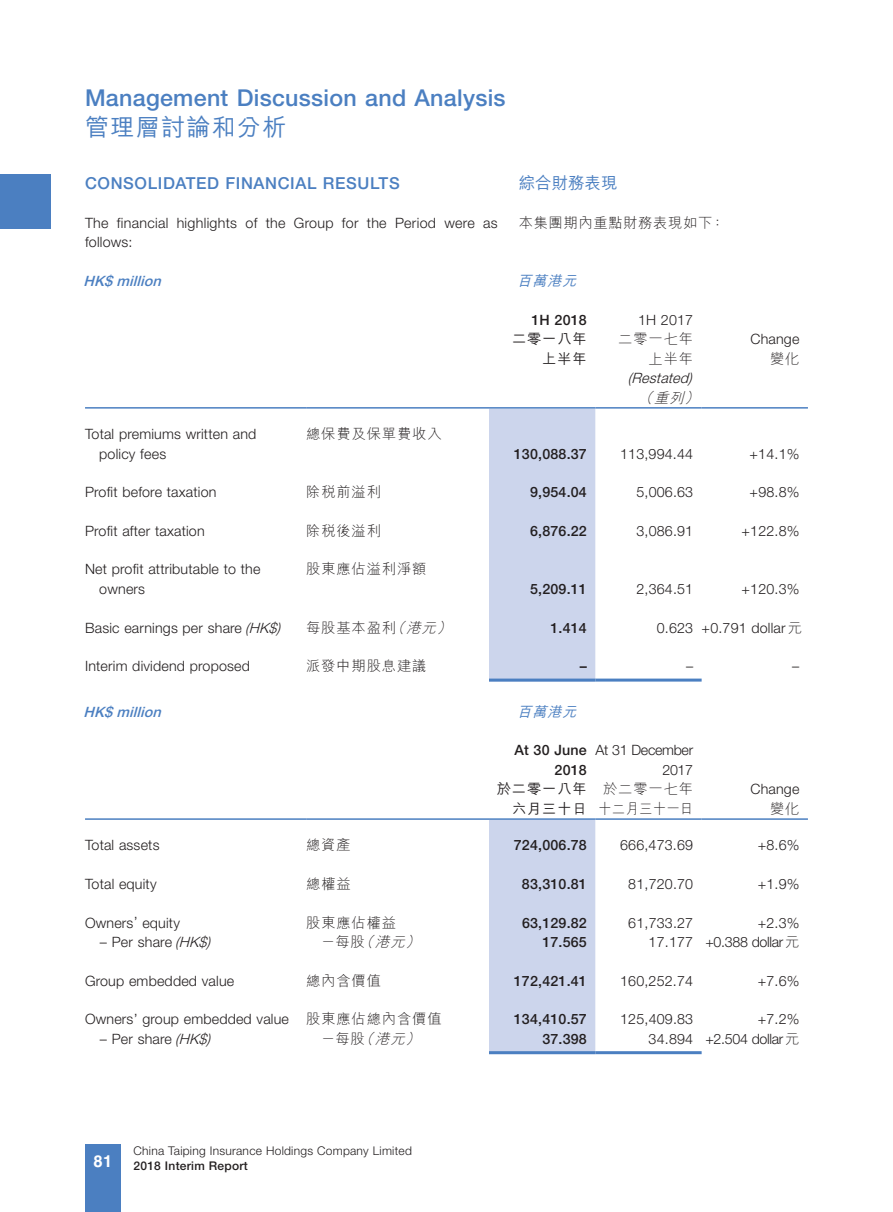
<style>
.page{position:relative;width:893px;height:1212px;background:#fff}
.page>*{position:absolute;margin:0;border:0;box-sizing:border-box;transform-origin:0 0}
.t1{font:500 24px "M Hei HK";letter-spacing:.055em;color:#4b7fc1}
.t2{font:500 23.25px "Helvetica Neue LT Std";letter-spacing:.01em;color:#4b7fc1}
.t3{font:500 16.5px "Helvetica Neue LT Std";letter-spacing:.04em;color:#4b7fc1}
.t4{font:500 16.5px "M Hei HK";color:#4b7fc1}
.t5{font:700 16.5px "Helvetica LT Std";color:#fff}
.t6{font:300 14.25px/19.5px "Helvetica Neue LT Std";letter-spacing:.015em;color:#231f20}
.t7{font:500 14.25px/19.5px "Helvetica Neue LT Std";letter-spacing:.015em;color:#231f20;text-align:right}
.t8{font:300 14.25px "M Hei HK";letter-spacing:.065em;color:#231f20}
.t9{font:300 14.25px/19.5px "Helvetica Neue LT Std";letter-spacing:-.02em;color:#231f20;text-align:right}
.t10{font:italic 300 14.25px "Helvetica Neue LT Std";color:#231f20}
.t11{font:italic 500 14.25px "Helvetica Neue LT Std";color:#4b7fc1}
.t12{font:500 14.25px "M Hei HK";letter-spacing:.065em;color:#231f20}
.t13{font:italic 300 14.25px "M Hei HK";color:#231f20}
.t14{font:italic 500 14.25px "M Hei HK";color:#4b7fc1}
.t15{font:300 14.25px "M Hei HK";letter-spacing:.065em;color:#231f20;scale:.9 1}
.t16{font:300 12px "Helvetica Neue LT Std";letter-spacing:.02em;color:#231f20}
.t17{font:500 12px "Helvetica Neue LT Std";letter-spacing:.02em;color:#231f20}
.s1{font-style:italic}
.s2{font-family:"M Hei HK"}
</style>
<div class="page">
<div style="left:85px;top:1144px;width:36px;height:68px;background:#4b7fc1"></div>
<div style="left:0;top:174px;width:51px;height:55px;background:#4b7fc1"></div>
<div style="left:489px;top:409px;width:106px;height:269px;background:#ccd5ec"></div>
<hr style="left:85px;top:407px;width:221px;height:2px;background:#4b7fc1">
<hr style="left:306px;top:407px;width:183px;height:2px;background:#4b7fc1">
<hr style="left:489px;top:407px;width:106px;height:2px;background:#4b7fc1">
<hr style="left:595px;top:407px;width:107px;height:2px;background:#4b7fc1">
<hr style="left:702px;top:407px;width:106px;height:2px;background:#4b7fc1">
<hr style="left:489px;top:678px;width:106px;height:3px;background:#4b7fc1">
<hr style="left:595px;top:678px;width:107px;height:3px;background:#4b7fc1">
<div style="left:489px;top:820px;width:106px;height:231px;background:#ccd5ec"></div>
<hr style="left:85px;top:818px;width:221px;height:2px;background:#4b7fc1">
<hr style="left:306px;top:818px;width:183px;height:2px;background:#4b7fc1">
<hr style="left:489px;top:818px;width:106px;height:2px;background:#4b7fc1">
<hr style="left:595px;top:818px;width:107px;height:2px;background:#4b7fc1">
<hr style="left:702px;top:818px;width:106px;height:2px;background:#4b7fc1">
<hr style="left:489px;top:1051px;width:106px;height:3px;background:#4b7fc1">
<hr style="left:595px;top:1051px;width:107px;height:3px;background:#4b7fc1">
<h2 class="t2" style="left:85px;top:84px;width:422px">Management Discussion and Analysis</h2>
<h1 class="t1" style="left:85px;top:109px;width:203px">管理層討論和分析</h1>
<p class="t3" style="left:85px;top:173px;width:316px">CONSOLIDATED FINANCIAL RESULTS</p>
<p class="t6" style="left:85px;top:213px;width:49px">The follows:</p>
<p class="t11" style="left:104px;top:272px;width:63px">$ million</p>
<p class="t6" style="left:117px;top:213px;width:53px">financial</p>
<p class="t11" style="left:84px;top:272px;width:26px">HK</p>
<p class="t6" style="left:177px;top:213px;width:62px">highlights</p>
<p class="t6" style="left:245px;top:213px;width:13px">of</p>
<p class="t6" style="left:266px;top:213px;width:21px">the</p>
<p class="t6" style="left:294px;top:213px;width:41px">Group</p>
<p class="t6" style="left:342px;top:213px;width:18px">for</p>
<p class="t6" style="left:367px;top:213px;width:21px">the</p>
<p class="t6" style="left:395px;top:213px;width:43px">Period</p>
<p class="t6" style="left:444px;top:213px;width:32px">were</p>
<p class="t6" style="left:483px;top:213px;width:16px">as</p>
<p class="t4" style="left:519px;top:171px;width:100px">綜合財務表現</p>
<p class="t8" style="left:519px;top:215px;width:207px">本集團期內重點財務表現如下：</p>
<p class="t14" style="left:517px;top:270px;width:65px">百萬港元</p>
<p class="t7" style="left:531px;top:310px;width:57px">H1 2018</p>
<p class="t6" style="left:638px;top:309px;width:57px">H1 2017</p>
<p class="t12" style="left:512px;top:328px;width:76px">二零一八年</p>
<p class="t8" style="left:618px;top:331px;width:76px">二零一七年</p>
<p class="t6" style="left:750px;top:329px;width:50px">Change</p>
<p class="t12" style="left:542px;top:348px;width:46px">上半年</p>
<p class="t8" style="left:649px;top:351px;width:46px">上半年</p>
<p class="t8" style="left:770px;top:351px;width:31px">變化</p>
<p class="t10" style="left:628px;top:369px;width:9px">(</p>
<p class="t10" style="left:688px;top:369px;width:5px">(</p>
<p class="t10" style="left:632px;top:369px;width:62px">Restated</p>
<p class="t13" style="left:638px;top:390px;width:20px">（</p>
<p class="t13" style="left:684px;top:390px;width:20px">(</p>
<p class="t13" style="left:654px;top:390px;width:35px">重列</p>
<p class="t6" style="left:99px;top:424px;width:159px;text-indent:-14px">Total premiums written and policy fees</p>
<p class="t8" style="left:306px;top:426px;width:137px">總保費及保單費收入</p>
<p class="t7" style="left:514px;top:444px;width:74px">130,088.37</p>
<p class="t6" style="left:620px;top:443px;width:74px">113,994.44</p>
<p class="t6" style="left:750px;top:443px;width:51px">+14.1%</p>
<p class="t6" style="left:85px;top:482px;width:133px">Profit before taxation</p>
<p class="t8" style="left:306px;top:485px;width:76px">除稅前溢利</p>
<p class="t7" style="left:530px;top:482px;width:58px">9,954.04</p>
<p class="t6" style="left:636px;top:482px;width:58px">5,006.63</p>
<p class="t6" style="left:750px;top:482px;width:51px">+98.8%</p>
<p class="t8" style="left:306px;top:523px;width:76px">除稅後溢利</p>
<p class="t6" style="left:85px;top:521px;width:121px">Profit after taxation</p>
<p class="t6" style="left:99px;top:559px;width:163px;text-indent:-14px">Net profit attributable to the owners</p>
<p class="t8" style="left:306px;top:562px;width:122px">股東應佔溢利淨額</p>
<p class="t7" style="left:530px;top:521px;width:58px">6,876.22</p>
<p class="t7" style="left:530px;top:579px;width:58px">5,209.11</p>
<p class="t6" style="left:636px;top:521px;width:58px">3,086.91</p>
<p class="t6" style="left:636px;top:579px;width:58px">2,364.51</p>
<p class="t6" style="left:741px;top:521px;width:59px">+122.8%</p>
<p class="t6" style="left:741px;top:579px;width:59px">+120.3%</p>
<p class="t10" style="left:268px;top:619px;width:14px">)$</p>
<p class="t6" style="left:85px;top:617px;width:170px">Basic earnings per share <span class="s1">(</span></p>
<p class="t10" style="left:249px;top:619px;width:25px">HK</p>
<p class="t13" style="left:391px;top:620px;width:20px">（</p>
<p class="t13" style="left:437px;top:620px;width:20px">）</p>
<p class="t8" style="left:306px;top:620px;width:91px">每股基本盈利</p>
<p class="t13" style="left:406px;top:620px;width:35px">港元</p>
<p class="t7" style="left:550px;top:618px;width:38px">1.414</p>
<p class="t6" style="left:657px;top:617px;width:38px">0.623</p>
<p class="t6" style="left:702px;top:617px;width:102px">+0.791 dollar<span class="s2">元</span></p>
<p class="t6" style="left:85px;top:656px;width:166px">Interim dividend proposed</p>
<p class="t11" style="left:104px;top:703px;width:63px">$ million</p>
<p class="t11" style="left:84px;top:703px;width:26px">HK</p>
<p class="t8" style="left:306px;top:659px;width:122px">派發中期股息建議</p>
<p class="t7" style="left:580px;top:656px;width:9px">–</p>
<p class="t14" style="left:517px;top:701px;width:65px">百萬港元</p>
<p class="t6" style="left:686px;top:656px;width:9px">–</p>
<p class="t6" style="left:792px;top:656px;width:9px">–</p>
<p class="t7" style="left:514px;top:740px;width:74px">At 30 June<br>2018</p>
<p class="t9" style="left:596px;top:740px;width:99px">At 31 December<br>2017</p>
<p class="t12" style="left:497px;top:779px;width:91px">於二零一八年</p>
<p class="t8" style="left:603px;top:782px;width:91px">於二零一七年</p>
<p class="t6" style="left:750px;top:779px;width:50px">Change</p>
<p class="t12" style="left:512px;top:798px;width:76px">六月三十日</p>
<p class="t15" style="left:598px;top:801px;width:107px">十二月三十一日</p>
<p class="t8" style="left:770px;top:801px;width:31px">變化</p>
<p class="t6" style="left:85px;top:835px;width:76px">Total assets</p>
<p class="t8" style="left:306px;top:838px;width:46px">總資產</p>
<p class="t7" style="left:514px;top:835px;width:74px">724,006.78</p>
<p class="t6" style="left:620px;top:835px;width:74px">666,473.69</p>
<p class="t6" style="left:758px;top:835px;width:43px">+8.6%</p>
<p class="t6" style="left:85px;top:874px;width:73px">Total equity</p>
<p class="t8" style="left:306px;top:876px;width:46px">總權益</p>
<p class="t7" style="left:522px;top:874px;width:66px">83,310.81</p>
<p class="t6" style="left:628px;top:874px;width:66px">81,720.70</p>
<p class="t6" style="left:758px;top:874px;width:43px">+1.9%</p>
<p class="t6" style="left:85px;top:912px;width:96px">Owners’ equity</p>
<p class="t8" style="left:306px;top:915px;width:91px">股東應佔權益</p>
<p class="t7" style="left:522px;top:912px;width:66px">63,129.82</p>
<p class="t6" style="left:628px;top:912px;width:66px">61,733.27</p>
<p class="t6" style="left:758px;top:912px;width:43px">+2.3%</p>
<p class="t10" style="left:198px;top:933px;width:14px">)$</p>
<p class="t6" style="left:100px;top:932px;width:85px">– Per share <span class="s1">(</span></p>
<p class="t10" style="left:179px;top:933px;width:25px">HK</p>
<p class="t13" style="left:359px;top:934px;width:20px">（</p>
<p class="t13" style="left:405px;top:934px;width:20px">）</p>
<p class="t8" style="left:321px;top:934px;width:45px">－每股</p>
<p class="t13" style="left:375px;top:934px;width:35px">港元</p>
<p class="t7" style="left:542px;top:932px;width:46px">17.565</p>
<p class="t6" style="left:649px;top:932px;width:46px">17.177</p>
<p class="t9" style="left:705px;top:932px;width:96px">+0.388 dollar<span class="s2">元</span></p>
<p class="t6" style="left:85px;top:970px;width:151px">Group embedded value</p>
<p class="t8" style="left:306px;top:973px;width:76px">總內含價值</p>
<p class="t7" style="left:514px;top:971px;width:74px">172,421.41</p>
<p class="t6" style="left:620px;top:970px;width:74px">160,252.74</p>
<p class="t6" style="left:758px;top:970px;width:43px">+7.6%</p>
<p class="t6" style="left:85px;top:1009px;width:205px">Owners’ group embedded value</p>
<p class="t8" style="left:306px;top:1012px;width:137px">股東應佔總內含價值</p>
<p class="t7" style="left:514px;top:1009px;width:74px">134,410.57</p>
<p class="t6" style="left:620px;top:1009px;width:74px">125,409.83</p>
<p class="t6" style="left:758px;top:1009px;width:43px">+7.2%</p>
<p class="t10" style="left:198px;top:1030px;width:14px">)$</p>
<p class="t6" style="left:100px;top:1029px;width:85px">– Per share <span class="s1">(</span></p>
<p class="t10" style="left:179px;top:1030px;width:25px">HK</p>
<p class="t13" style="left:359px;top:1031px;width:20px">（</p>
<p class="t13" style="left:405px;top:1031px;width:20px">）</p>
<p class="t8" style="left:321px;top:1031px;width:45px">－每股</p>
<p class="t13" style="left:375px;top:1031px;width:35px">港元</p>
<p class="t7" style="left:542px;top:1029px;width:46px">37.398</p>
<p class="t6" style="left:649px;top:1029px;width:46px">34.894</p>
<p class="t9" style="left:705px;top:1029px;width:96px">+2.504 dollar<span class="s2">元</span></p>
<p class="t5" style="left:93px;top:1151px;width:20px">81</p>
<p class="t16" style="left:134px;top:1143px;width:280px">China Taiping Insurance Holdings Company Limited</p>
<p class="t17" style="left:134px;top:1158px;width:116px">2018 Interim Report</p>
</div>
